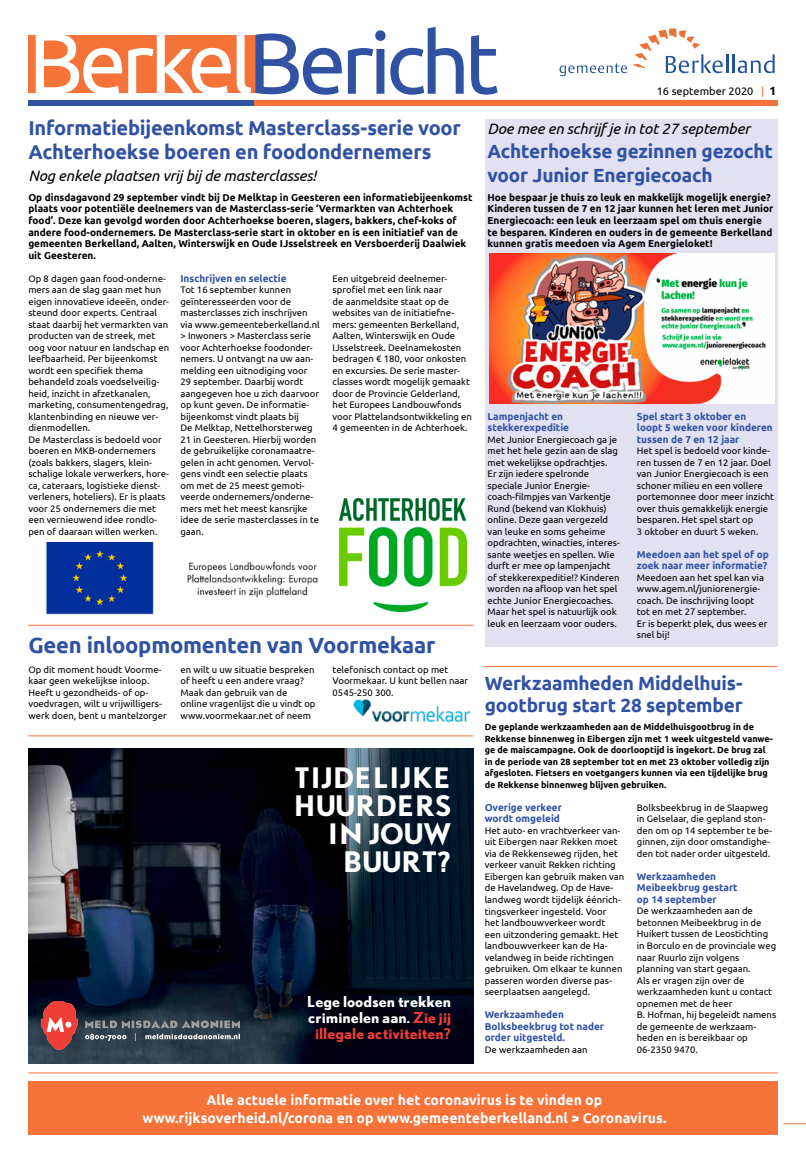
<style>
.page{position:relative;width:806px;height:1163px;background:#fff}
.page>*{position:absolute;margin:0;border:0;box-sizing:border-box;transform-origin:0 0}
.t1{font:86px "Ubuntu";letter-spacing:-.06em;color:#3152a3}
.t2{font:700 26.2px/28px "Nobela";color:#fff;text-align:right}
.t3{font:700 22px "Ubuntu";letter-spacing:-.015em;color:#3152a3}
.t4{font:700 20px/24px "Ubuntu";letter-spacing:-.01em;color:#3152a3}
.t5{font:700 19px/22px "Ubuntu";letter-spacing:-.01em;color:#3152a3}
.t6{font:italic 15px "Ubuntu";letter-spacing:-.01em;color:#000}
.t7{font:700 14px/18px "Ubuntu";color:#fff;text-align:center}
.t8{font:700 14px/15.8px "Nobela";color:#fff;text-align:center}
.t9{font:11px "Ubuntu";color:#000}
.t10{font:11px "Ubuntu";color:#f57238}
.t11{font:700 10px/11.5px "Ubuntu";color:#000}
.t12{font:700 10px/11.5px "Ubuntu";color:#3152a3}
.t13{font:9.5px/11.5px "Ubuntu";color:#000}
.t14{font:700 9px/11.5px "Ubuntu";color:#000}
.s1{color:#fff}
.s2{font-weight:700;font-size:12px;color:#000}
.s3{color:#f13d37}
</style>
<div class="page">
<svg style="left:559px;top:63px;width:67px;height:13px"></svg>
<svg style="left:632px;top:28px;width:142px;height:45px"></svg>
<div style="left:28px;top:35px;width:230px;height:58px;background:#f57238"></div>
<div style="left:28px;top:100px;width:226px;height:6px;background:#3152a3"></div>
<div style="left:254px;top:100px;width:523px;height:6px;background:#f57238"></div>
<img style="left:353px;top:699px;width:118px;height:23px">
<div style="left:28px;top:1080px;width:749px;height:54px;background:#f57238"></div>
<div style="left:484px;top:119px;width:293px;height:527px;background:#e1e1f1"></div>
<svg style="left:783px;top:1123px;width:22px;height:1px"></svg>
<hr style="left:484px;top:665px;width:293px;height:1px;background:#f57238">
<hr style="left:28px;top:624px;width:445px;height:1px;background:#f57238">
<hr style="left:28px;top:735px;width:445px;height:1px;background:#f57238">
<img style="left:46px;top:543px;width:108px;height:72px">
<img style="left:187px;top:561px;width:131px;height:37px">
<img style="left:339px;top:498px;width:127px;height:114px">
<img style="left:489px;top:254px;width:284px;height:149px">
<img style="left:28px;top:748px;width:445px;height:315px">
<svg style="left:40px;top:1000px;width:39px;height:49px;background:#b0494b"></svg>
<svg style="left:85px;top:1020px;width:155px;height:20px;background:#5b6770"></svg>
<hr style="left:28px;top:1072px;width:749px;height:1px;background:#f57238">
<h1 class="t1" style="left:28px;top:11px;width:472px"><span class="s1">Berkel</span>Bericht</h1>
<p class="t9" style="left:656px;top:84px;width:98px">16 september 2020</p>
<p class="t10" style="left:760px;top:84px;width:17px">| <span class="s2">1</span></p>
<h3 class="t4" style="left:28px;top:115px;width:434px">Informatiebijeenkomst Masterclass-serie voor<br>Achterhoekse boeren en foodondernemers</h3>
<h3 class="t6" style="left:28px;top:166px;width:289px">Nog enkele plaatsen vrij bij de masterclasses!</h3>
<p class="t11" style="left:28px;top:191px;width:445px">Op dinsdagavond 29 september vindt bij De Melktap in Geesteren een informatiebijeenkomst plaats voor potentiële deelnemers van de Masterclass-serie ‘Vermarkten van Achterhoek food’. Deze kan gevolgd worden door Achterhoekse boeren, slagers, bakkers, chef-koks of andere food-ondernemers. De Masterclass-serie start in oktober en is een initiatief van de gemeenten Berkelland, Aalten, Winterswijk en Oude IJsselstreek en Versboerderij Daalwiek uit Geesteren.</p>
<p class="t13" style="left:28px;top:272px;width:142px">Op 8 dagen gaan food-onderne&shy;mers aan de slag gaan met hun eigen innovatieve ideeën, onder&shy;steund door experts. Centraal staat daarbij het vermarkten van producten van de streek, met oog voor natuur en landschap en leefbaarheid. Per bijeenkomst wordt een specifiek thema behandeld zoals voedselveilig&shy;heid, inzicht in afzetkanalen, marketing, consumentengedrag, klantenbinding en nieuwe ver&shy;dienmodellen.<br>De Masterclass is bedoeld voor boeren en MKB-ondernemers (zoals bakkers, slagers, klein&shy;schalige lokale verwerkers, hore&shy;ca, cateraars, logistieke dienst&shy;verleners, hoteliers). Er is plaats voor 25 ondernemers die met een vernieuwend idee rondlo&shy;pen of daaraan willen werken.</p>
<p class="t12" style="left:180px;top:272px;width:108px">Inschrijven en selectie</p>
<p class="t13" style="left:180px;top:283px;width:141px">Tot 16 september kunnen geïnteresseerden voor de masterclasses zich inschrijven via www.gemeenteberkelland.nl &gt; Inwoners &gt; Masterclass serie voor Achterhoekse foodonder&shy;nemers. U ontvangt na uw aan&shy;melding een uitnodiging voor<br>29 september. Daarbij wordt aangegeven hoe u zich daarvoor op kunt geven. De informatie&shy;bijeenkomst vindt plaats bij<br>De Melktap, Nettelhorsterweg<br>21 in Geesteren. Hierbij worden de gebruikelijke coronamaatre&shy;gelen in acht genomen. Vervol&shy;gens vindt een selectie plaats om met de 25 meest gemoti&shy;veerde ondernemers/onderne&shy;mers met het meest kansrijke idee de serie masterclasses in te gaan.</p>
<p class="t13" style="left:332px;top:272px;width:141px">Een uitgebreid deelnemer&shy;sprofiel met een link naar<br>de aanmeldsite staat op de websites van de initiatiefne&shy;mers: gemeenten Berkelland,<br>Aalten, Winterswijk en Oude<br>IJsselstreek. Deelnamekosten bedragen € 180, voor onkosten en excursies. De serie master&shy;classes wordt mogelijk gemaakt door de Provincie Gelderland, het Europees Landbouwfonds voor Plattelandsontwikkeling en<br>4 gemeenten in de Achterhoek.</p>
<h3 class="t3" style="left:28px;top:631px;width:408px">Geen inloopmomenten van Voormekaar</h3>
<p class="t13" style="left:28px;top:663px;width:140px">Op dit moment houdt Voorme&shy;kaar geen wekelijkse inloop.<br>Heeft u gezondheids- of op&shy;voedvragen, wilt u vrijwilligers&shy;werk doen, bent u mantelzorger</p>
<p class="t13" style="left:180px;top:663px;width:136px">en wilt u uw situatie bespreken of heeft u een andere vraag?<br>Maak dan gebruik van de online vragenlijst die u vindt op www.voormekaar.net of neem</p>
<p class="t13" style="left:332px;top:663px;width:137px">telefonisch contact op met<br>Voormekaar. U kunt bellen naar<br>0545-250 300.</p>
<h2 class="t2" style="left:293px;top:762px;width:159px">TIJDELIJKE<br>HUURDERS<br>IN JOUW<br>BUURT?</h2>
<h3 class="t8" style="left:306px;top:993px;width:146px">Lege loodsen trekken criminelen aan. <span class="s3">Zie jij illegale activiteiten?</span></h3>
<h3 class="t6" style="left:487px;top:119px;width:264px">Doe mee en schrijf je in tot 27 september</h3>
<h3 class="t5" style="left:487px;top:138px;width:286px;line-height:24px">Achterhoekse gezinnen gezocht voor Junior Energiecoach</h3>
<p class="t11" style="left:487px;top:191px;width:287px">Hoe bespaar je thuis zo leuk en makkelijk mogelijk energie?<br>Kinderen tussen de 7 en 12 jaar kunnen het leren met Junior Energiecoach: een leuk en leerzaam spel om thuis energie te besparen. Kinderen en ouders in de gemeente Berkelland kunnen gratis meedoen via Agem Energieloket!</p>
<p class="t12" style="left:487px;top:410px;width:83px">Lampenjacht en stekkerexpeditie</p>
<p class="t13" style="left:487px;top:433px;width:134px">Met Junior Energiecoach ga je met het hele gezin aan de slag met wekelijkse opdrachtjes.<br>Er zijn iedere spelronde speciale Junior Energie&shy;coach-filmpjes van Varkentje<br>Rund (bekend van Klokhuis) online. Deze gaan vergezeld van leuke en soms geheime opdrachten, winacties, interes&shy;sante weetjes en spellen. Wie durft er mee op lampenjacht of stekkerexpeditie!? Kinderen worden na afloop van het spel echte Junior Energiecoaches.<br>Maar het spel is natuurlijk ook leuk en leerzaam voor ouders.</p>
<p class="t12" style="left:636px;top:410px;width:137px">Spel start 3 oktober en loopt 5 weken voor kinderen tussen de 7 en 12 jaar</p>
<p class="t13" style="left:636px;top:444px;width:139px">Het spel is bedoeld voor kinde&shy;ren tussen de 7 en 12 jaar. Doel van Junior Energiecoach is een schoner milieu en een vollere portemonnee door meer inzicht over thuis gemakkelijk energie besparen. Het spel start op<br>3 oktober en duurt 5 weken.</p>
<p class="t12" style="left:636px;top:548px;width:133px">Meedoen aan het spel of op zoek naar meer informatie?</p>
<p class="t13" style="left:636px;top:571px;width:132px">Meedoen aan het spel kan via www.agem.nl/juniorenergie&shy;coach. De inschrijving loopt tot en met 27 september.<br>Er is beperkt plek, dus wees er snel bij!</p>
<h3 class="t5" style="left:484px;top:672px;width:259px">Werkzaamheden Middelhuis&shy;gootbrug start 28 september</h3>
<p class="t14" style="left:484px;top:721px;width:289px">De geplande werkzaamheden aan de Middelhuisgootbrug in de Rekkense binnenweg in Eibergen zijn met 1 week uitgesteld vanwe&shy;ge de maiscampagne. Ook de doorlooptijd is ingekort. De brug zal in de periode van 28 september tot en met 23 oktober volledig zijn afgesloten. Fietsers en voetgangers kunnen via een tijdelijke brug de Rekkense binnenweg blijven gebruiken.</p>
<p class="t12" style="left:484px;top:801px;width:79px">Overige verkeer wordt omgeleid</p>
<p class="t13" style="left:484px;top:824px;width:141px">Het auto- en vrachtverkeer van&shy;uit Eibergen naar Rekken moet via de Rekkenseweg rijden, het verkeer vanuit Rekken richting<br>Eibergen kan gebruik maken van de Havelandweg. Op de Have&shy;landweg wordt tijdelijk éénrich&shy;tingsverkeer ingesteld. Voor<br>het landbouwverkeer wordt<br>een uitzondering gemaakt. Het landbouwverkeer kan de Ha&shy;velandweg in beide richtingen gebruiken. Om elkaar te kunnen passeren worden diverse pas&shy;seerplaatsen aangelegd.</p>
<p class="t12" style="left:484px;top:1008px;width:121px">Werkzaamheden<br>Bolksbeekbrug tot nader order uitgesteld.</p>
<p class="t13" style="left:484px;top:1042px;width:104px">De werkzaamheden aan</p>
<p class="t13" style="left:636px;top:801px;width:136px">Bolksbeekbrug in de Slaapweg in Gelselaar, die gepland ston&shy;den om op 14 september te be&shy;ginnen, zijn door omstandighe&shy;den tot nader order uitgesteld.</p>
<p class="t12" style="left:636px;top:870px;width:102px">Werkzaamheden<br>Meibeekbrug gestart op 14 september</p>
<p class="t13" style="left:636px;top:904px;width:141px">De werkzaamheden aan de betonnen Meibeekbrug in de<br>Huikert tussen de Leostichting in Borculo en de provinciale weg naar Ruurlo zijn volgens planning van start gegaan.<br>Als er vragen zijn over de werkzaamheden kunt u contact opnemen met de heer<br>B. Hofman, hij begeleidt namens de gemeente de werkzaam&shy;heden en is bereikbaar op<br>06-2350 9470.</p>
<h3 class="t7" style="left:142px;top:1090px;width:525px">Alle actuele informatie over het coronavirus is te vinden op www.rijksoverheid.nl/corona en op www.gemeenteberkelland.nl &gt; Coronavirus.</h3>
</div>
